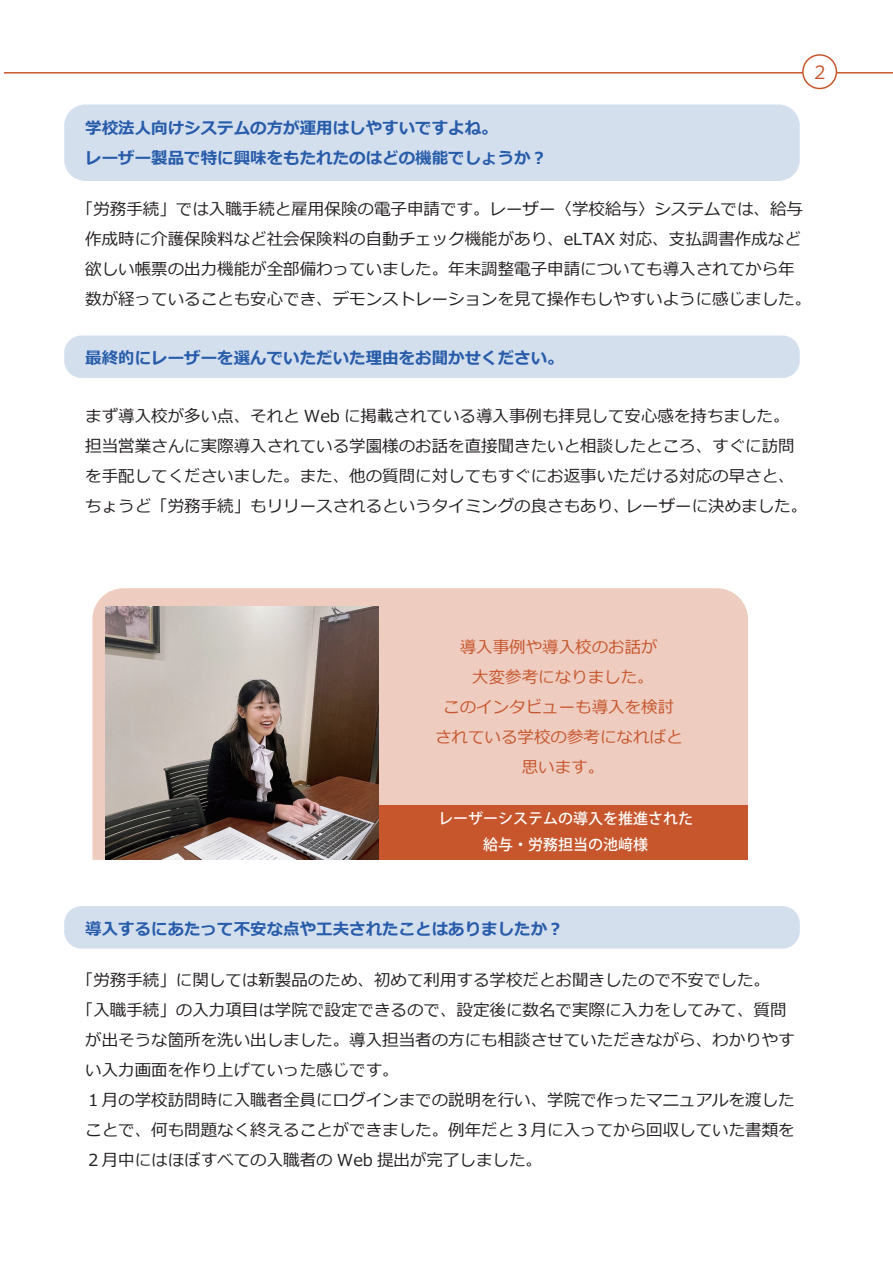
<style>
.page{position:relative;width:893px;height:1263px;background:#fff}
.page>*{position:absolute;margin:0;border:0;box-sizing:border-box;transform-origin:0 0}
.t1{font:18px "Koz Go Pr 6 N";color:#c7562c}
.t2{font:16.5px/30px "Meiryo";color:#231f20}
.t3{font:700 16.5px/30px "Meiryo";color:#275caa}
.t4{font:16.5px/30px "Meiryo";color:#c7562c;text-align:center}
.t5{font:500 15px/26.2px "Koz Go Pr 6 N";color:#fff;text-align:center}
</style>
<div class="page">
<div style="left:92px;top:588px;width:656px;height:272px;background:#eeccc0"></div>
<hr style="left:4px;top:72px;width:889px;height:2px;background:#c7562c">
<div style="left:803px;top:55px;width:33px;height:33px;background:#fff;border-radius:50%"></div>
<div style="left:802px;top:54px;width:35px;height:35px;border:2px solid #c7562c;border-radius:50%"></div>
<div style="left:64px;top:335px;width:736px;height:43px;background:#d4dfee;border-radius:17px"></div>
<div style="left:64px;top:906px;width:736px;height:42px;background:#d4dfee;border-radius:17px"></div>
<div style="left:64px;top:104px;width:736px;height:77px;background:#d4dfee;border-radius:21px"></div>
<div style="left:378px;top:805px;width:370px;height:54px;background:#c7562c"></div>
<img style="left:105px;top:606px;width:273px;height:253px">
<p class="t1" style="left:811px;top:62px;width:19px">２</p>
<p class="t3" style="left:85px;top:114px;width:463px">学校法人向けシステムの方が運用はしやすいですよね。<br>レーザー製品で特に興味をもたれたのはどの機能でしょうか︖</p>
<p class="t2" style="left:77px;top:195px;width:736px;text-align:center">「労務手続」では入職手続と雇用保険の電子申請です。レーザー〈学校給与〉システムでは、給与作成時に介護保険料など社会保険料の自動チェック機能があり、eLTAX 対応、支払調書作成など欲しい帳票の出力機能が全部備わっていました。年末調整電子申請についても導入されてから年<br>数が経っていることも安心でき、デモンストレーションを見て操作もしやすいように感じました。</p>
<p class="t3" style="left:85px;top:344px;width:480px">最終的にレーザーを選んでいただいた理由をお聞かせください。</p>
<p class="t2" style="left:85px;top:401px;width:723px">まず導入校が多い点、それと Web に掲載されている導入事例も拝見して安心感を持ちました。担当営業さんに実際導入されている学園様のお話を直接聞きたいと相談したところ、すぐに訪問を手配してくださいました。また、他の質問に対してもすぐにお返事いただける対応の早さと、ちょうど「労務手続」もリリースされるというタイミングの良さもあり、レーザーに決めました。</p>
<p class="t4" style="left:435px;top:633px;width:249px">導入事例や導入校のお話が<br>大変参考になりました。<br>このインタビューも導入を検討されている学校の参考になればと思います。</p>
<p class="t5" style="left:438px;top:805px;width:256px">レーザーシステムの導入を推進された給与・労務担当の池﨑様</p>
<p class="t3" style="left:85px;top:915px;width:480px">導入するにあたって不安な点や工夫されたことはありましたか︖</p>
<p class="t2" style="left:77px;top:966px;width:694px">「労務手続」に関しては新製品のため、初めて利用する学校だとお聞きしたので不安でした。</p>
<p class="t2" style="left:77px;top:996px;width:711px">「入職手続」の入力項目は学院で設定できるので、設定後に数名で実際に入力をしてみて、質問</p>
<p class="t2" style="left:85px;top:1026px;width:711px">が出そうな箇所を洗い出しました。導入担当者の方にも相談させていただきながら、わかりやす</p>
<p class="t2" style="left:85px;top:1056px;width:315px">い入力画面を作り上げていった感じです。</p>
<p class="t2" style="left:85px;top:1086px;width:711px">１月の学校訪問時に入職者全員にログインまでの説明を行い、学院で作ったマニュアルを渡した</p>
<p class="t2" style="left:85px;top:1116px;width:711px">ことで、何も問題なく終えることができました。例年だと３月に入ってから回収していた書類を</p>
<p class="t2" style="left:85px;top:1146px;width:458px">２月中にはほぼすべての入職者の Web 提出が完了しました。</p>
</div>
